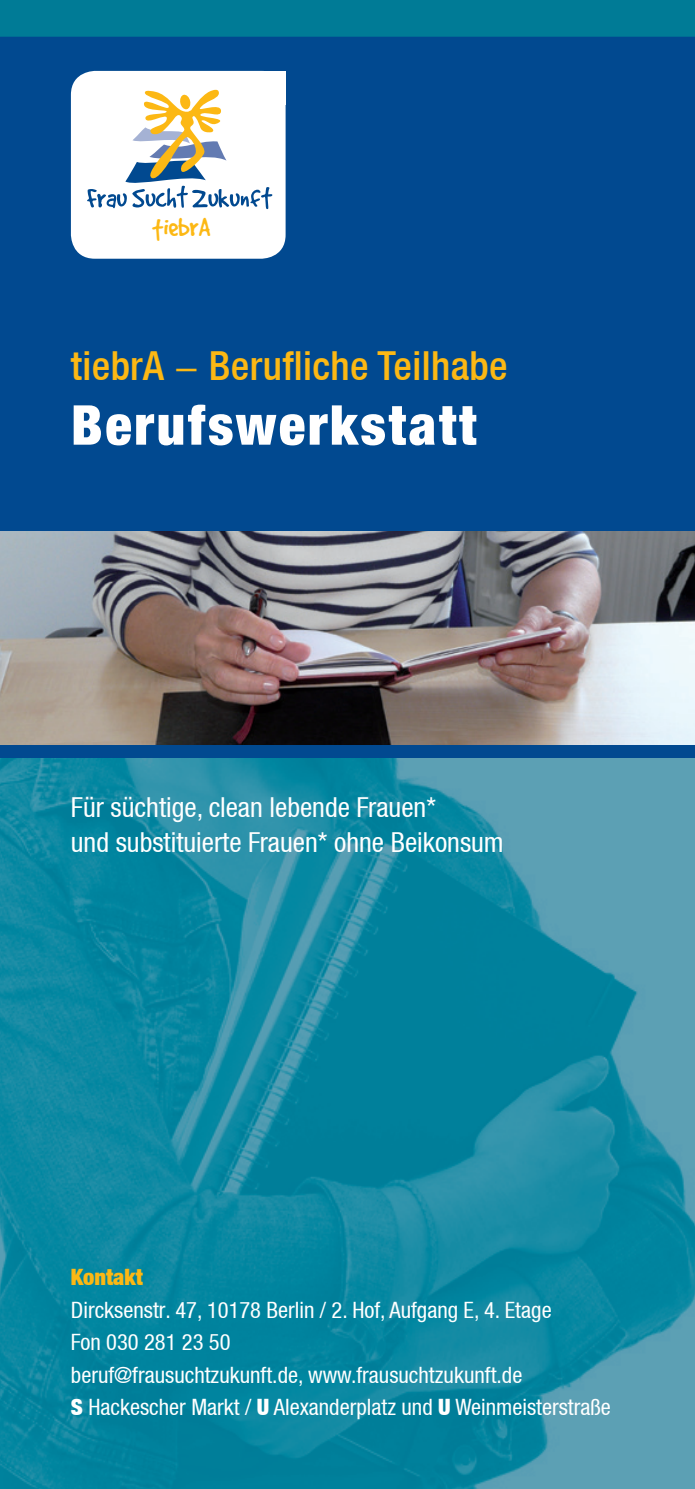
<style>
.page{position:relative;width:695px;height:1489px;background:#fff}
.page>*{position:absolute;margin:0;border:0;box-sizing:border-box;transform-origin:0 0}
.t1{font:900 condensed 55px "Helvetica Neue LT";letter-spacing:.05em;color:#fff}
.t2{font:500 condensed 40px "Helvetica Neue LT";letter-spacing:.01em;color:#fcb814}
.t3{font:28.5px "Good Dog Plain";color:#fcb814}
.t4{font:condensed 27.5px "Helvetica Neue LT";color:#fff}
.t5{font:condensed 22.5px "Helvetica Neue LT";color:#fff}
.t6{font:900 condensed 22.5px "Helvetica Neue LT";color:#fcb814}
.s1{font-weight:400}
.s2{font-weight:900}
</style>
<div class="page">
<div style="left:0;top:0;width:694px;height:643px;background:#014990"></div>
<div style="left:232px;top:71px;width:53px;height:33px;background:#fff"></div>
<div style="left:71px;top:71px;width:214px;height:188px;background:#fff;border-radius:24px"></div>
<svg style="left:87px;top:89px;width:185px;height:120px"></svg>
<div style="left:0;top:744px;width:694px;height:14px;background:#014990"></div>
<div style="left:0;top:0;width:694px;height:37px;background:#007b96"></div>
<img style="left:0;top:758px;width:694px;height:730px">
<img style="left:0;top:531px;width:694px;height:213px">
<p class="t3" style="left:152px;top:213px;width:60px">tiebrA</p>
<p class="t2" style="left:71px;top:341px;width:438px">tiebrA <span class="s1">-</span> Berufliche Teilhabe</p>
<p class="t1" style="left:71px;top:391px;width:407px">Berufswerkstatt</p>
<p class="t4" style="left:71px;top:791px;width:366px">Für süchtige, clean lebende Frauen*</p>
<p class="t4" style="left:71px;top:826px;width:434px">und substituierte Frauen* ohne Beikonsum</p>
<p class="t6" style="left:71px;top:1263px;width:73px">Kontakt</p>
<p class="t5" style="left:71px;top:1296px;width:482px">Dircksenstr. 47, 10178 Berlin / 2. Hof, Aufgang E, 4. Etage</p>
<p class="t5" style="left:71px;top:1328px;width:161px">Fon 030 281 23 50</p>
<p class="t5" style="left:71px;top:1361px;width:453px">beruf@frausuchtzukunft.de, www.frausuchtzukunft.de</p>
<p class="t5" style="left:71px;top:1393px;width:541px"><span class="s2">S</span> Hackescher Markt / <span class="s2">U</span> Alexanderplatz und <span class="s2">U</span> Weinmeisterstraße</p>
</div>
